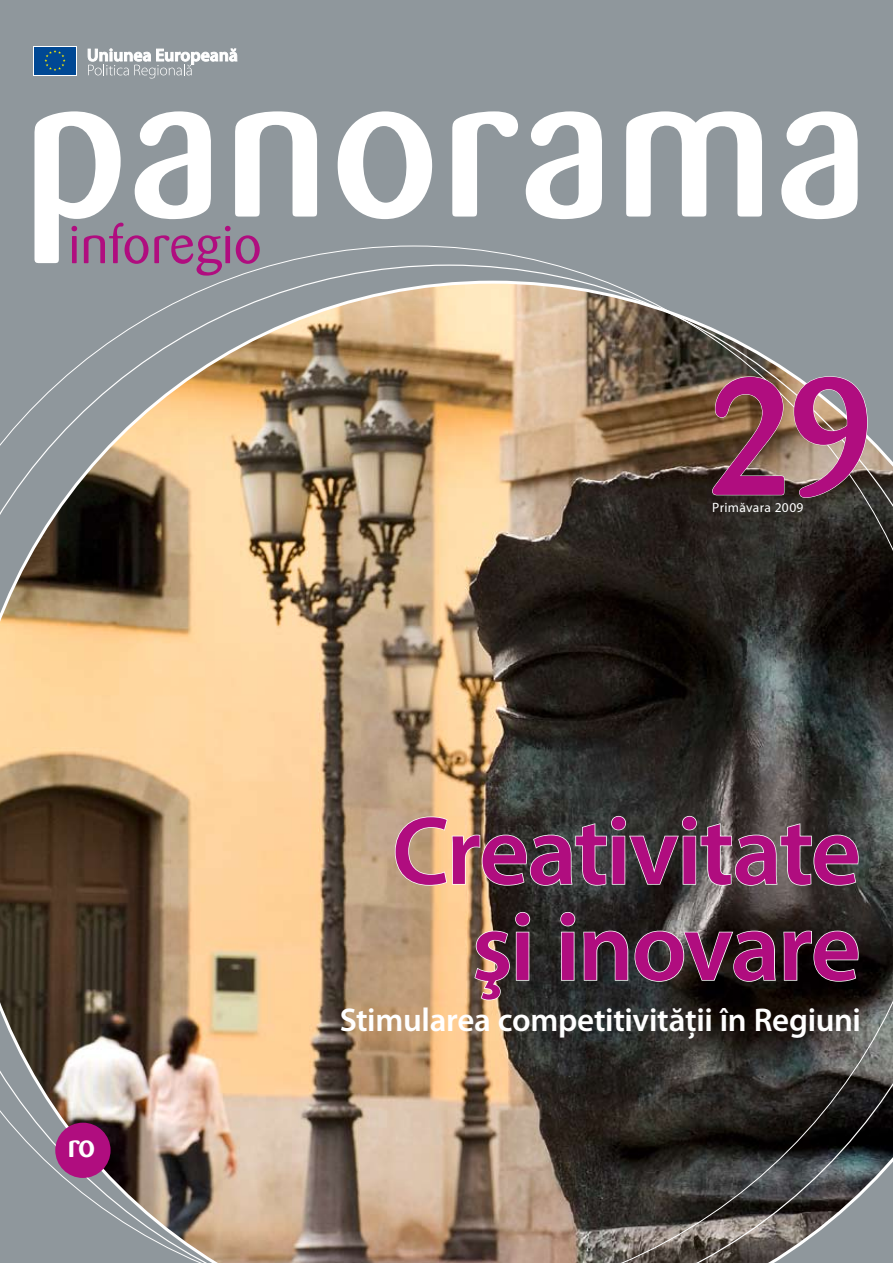
<style>
.page{position:relative;width:893px;height:1263px;background:#8f979c}
.page>*{position:absolute;margin:0;border:0;box-sizing:border-box;transform-origin:0 0}
.t1{font:500 198px "Barmeno";letter-spacing:.02em;color:#fff}
.t2{font:500 163.2px "Barmeno";color:#b00d7f}
.t3{font:600 97.5px/96px "Myriad Pro";letter-spacing:-.025em;color:#b00d7f;text-align:right}
.t4{font:52.5px "Barmeno";letter-spacing:.015em;color:#b00d7f}
.t5{font:600 33px "Myriad Pro";letter-spacing:-.01em;color:#fff}
.t6{font:500 31.5px "Barmeno";color:#fff}
.t7{font:13.5px "Myriad Pro";letter-spacing:.025em;color:#fff}
</style>
<div class="page">
<img style="left:0;top:265px;width:893px;height:998px">
<svg style="left:33px;top:46px;width:44px;height:29px"></svg>
<div style="left:34px;top:47px;width:42px;height:27px;background:#004894"></div>
<svg style="left:44px;top:50px;width:22px;height:21px"></svg>
<svg style="left:88px;top:49px;width:149px;height:30px"></svg>
<svg style="left:394px;top:815px;width:465px;height:71px;background:#6e665d"></svg>
<svg style="left:473px;top:911px;width:58px;height:90px;background:#6d6052"></svg>
<svg style="left:560px;top:911px;width:16px;height:70px"></svg>
<svg style="left:583px;top:930px;width:194px;height:52px;background:#454340"></svg>
<svg style="left:783px;top:930px;width:76px;height:52px;background:#363131"></svg>
<div style="left:55px;top:1123px;width:56px;height:55px;background:#b00d7f;border-radius:50%"></div>
<svg style="left:712px;top:376px;width:73px;height:120px;background:#6e5840"></svg>
<svg style="left:793px;top:376px;width:75px;height:122px"></svg>
<h1 class="t1" style="left:24px;top:31px;width:845px">panorama</h1>
<h3 class="t4" style="left:69px;top:215px;width:194px">inforegio</h3>
<h2 class="t2" style="left:706px;top:342px;width:171px">29</h2>
<p class="t7" style="left:712px;top:500px;width:93px">Primăvara 2009</p>
<p class="t6" style="left:68px;top:1128px;width:29px">ro</p>
<h3 class="t3" style="left:392px;top:805px;width:470px">Creativitate şi inovare</h3>
<p class="t5" style="left:340px;top:1001px;width:523px">Stimularea competitivităţii în Regiuni</p>
</div>
